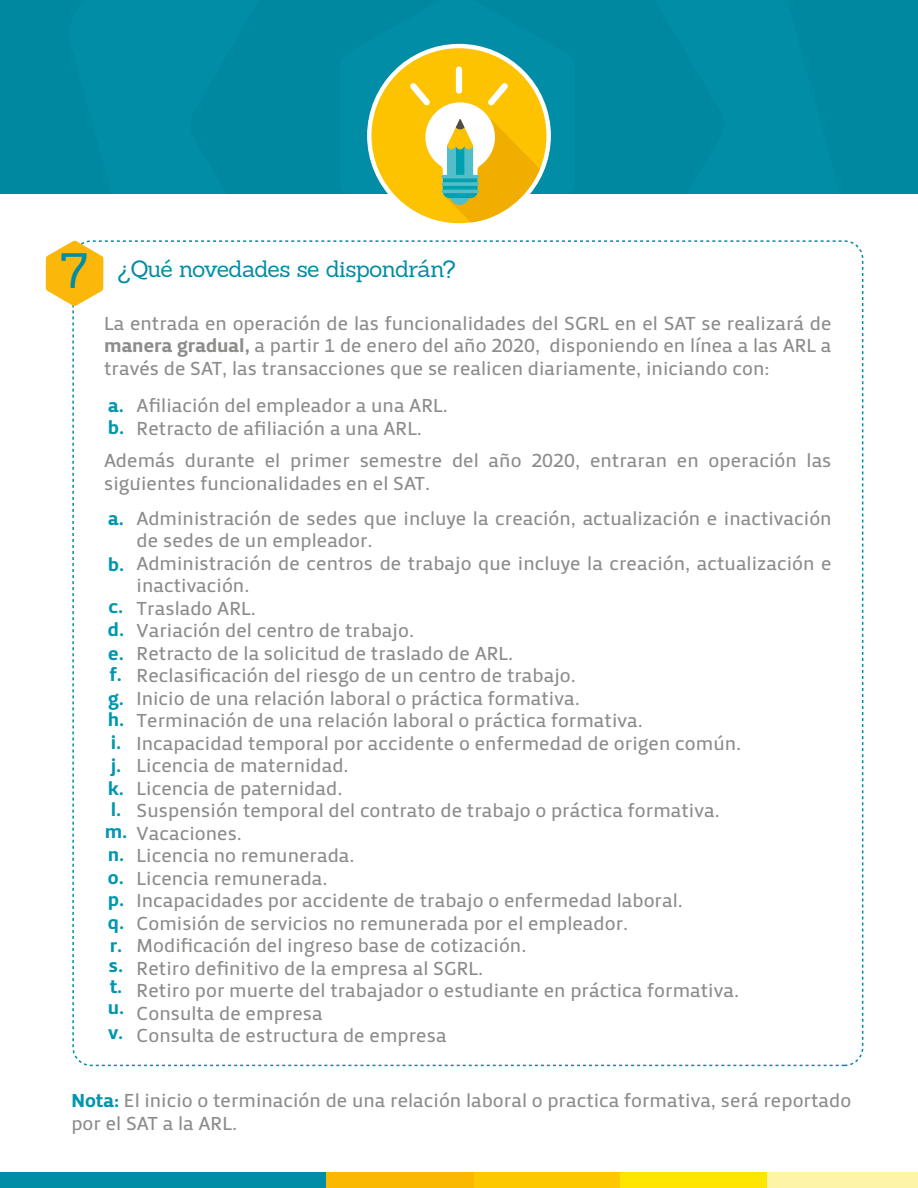
<style>
.page{position:relative;width:918px;height:1188px;background:#fff}
.page>*{position:absolute;margin:0;border:0;box-sizing:border-box;transform-origin:0 0}
.t1{font:23.1px "Sanchez";letter-spacing:-.03em;color:#008da5}
.t2{font:19.5px/22.5px "Priva Two Pro";color:#8c8c8b}
.t3{font:19.5px/22.8px "Priva Four Pro";color:#0097ae}
.s1{font-size:48px}
.s2{font-family:"Priva Four Pro"}
.s3{font-family:"Priva Four Pro";color:#0097ae}
</style>
<div class="page">
<div style="left:473px;top:1173px;width:147px;height:15px;background:#fec800"></div>
<div style="left:620px;top:1173px;width:148px;height:15px;background:#ffe600"></div>
<div style="left:768px;top:1173px;width:150px;height:15px;background:#fdf4a8"></div>
<div style="left:326px;top:1173px;width:147px;height:15px;background:#fbb800"></div>
<div style="left:0;top:1173px;width:326px;height:15px;background:#008da5"></div>
<svg style="left:46px;top:241px;width:57px;height:65px"></svg>
<div style="left:0;top:0;width:918px;height:194px;background:#008aa2"></div>
<div style="left:189px;top:0;width:536px;height:194px;background:#0088a0"></div>
<svg style="left:367px;top:44px;width:184px;height:180px"></svg>
<hr style="left:441px;top:175px;width:38px;height:3px;background:#53beca;border-radius:2px">
<svg style="left:441px;top:182px;width:38px;height:4px"></svg>
<hr style="left:441px;top:190px;width:38px;height:3px;background:#53beca;border-radius:2px">
<p class="t1" style="left:60px;top:254px;width:398px"><span class="s1">7</span> ¿Qué novedades se dispondrán?</p>
<p class="t2" style="left:104px;top:312px;width:729px;text-align:justify">La entrada en operación de las funcionalidades del SGRL en el SAT se realizará de <span class="s2">manera gradual,</span> a partir 1 de enero del año 2020, disponiendo en línea a las ARL a través de SAT, las transacciones que se realicen diariamente, iniciando con:</p>
<p class="t3" style="left:108px;top:395px;width:18px;line-height:21.5px">a. b.</p>
<p class="t2" style="left:137px;top:394px;width:313px">Afiliación del empleador a una ARL.<br>Retracto de afiliación a una ARL.</p>
<p class="t2" style="left:104px;top:449px;width:729px">Además durante el primer semestre del año 2020, entraran en operación las siguientes funcionalidades en el SAT.</p>
<p class="t2" style="left:137px;top:462px;width:7px">.</p>
<p class="t2" style="left:137px;top:507px;width:697px">Administración de sedes que incluye la creación, actualización e inactivación de sedes de un empleador.<br>Administración de centros de trabajo que incluye la creación, actualización e inactivación.<br>Traslado ARL.<br>Variación del centro de trabajo.<br>Retracto de la solicitud de traslado de ARL.<br>Reclasificación del riesgo de un centro de trabajo.<br>Inicio de una relación laboral o práctica formativa.<br>Terminación de una relación laboral o práctica formativa.<br>Incapacidad temporal por accidente o enfermedad de origen común.<br>Licencia de maternidad.<br>Licencia de paternidad.<br>Suspensión temporal del contrato de trabajo o práctica formativa.<br>Vacaciones.<br>Licencia no remunerada.<br>Licencia remunerada.<br>Incapacidades por accidente de trabajo o enfermedad laboral.<br>Comisión de servicios no remunerada por el empleador.<br>Modificación del ingreso base de cotización.<br>Retiro definitivo de la empresa al SGRL.<br>Retiro por muerte del trabajador o estudiante en práctica formativa.<br>Consulta de empresa<br>Consulta de estructura de empresa</p>
<p class="t3" style="left:108px;top:507px;width:17px">a.</p>
<p class="t3" style="left:108px;top:543px;width:18px;line-height:42.5px">b. c.</p>
<p class="t3" style="left:108px;top:618px;width:18px;line-height:23.4px">d. e.</p>
<p class="t3" style="left:108px;top:662px;width:17px;line-height:24.5px">f. g.</p>
<p class="t3" style="left:108px;top:708px;width:18px">h. i. j. k.</p>
<p class="t3" style="left:105px;top:820px;width:24px">m.</p>
<p class="t3" style="left:111px;top:798px;width:12px">l.</p>
<p class="t3" style="left:108px;top:843px;width:18px;text-align:justify">n. o. p. q. r.</p>
<p class="t3" style="left:108px;top:955px;width:18px;line-height:21.3px;text-align:justify">s. t. u.</p>
<p class="t3" style="left:109px;top:1021px;width:16px">v.</p>
<p class="t2" style="left:71px;top:1089px;width:781px"><span class="s3">Nota:</span> El inicio o terminación de una relación laboral o practica formativa, será reportado por el SAT a la ARL.</p>
</div>
